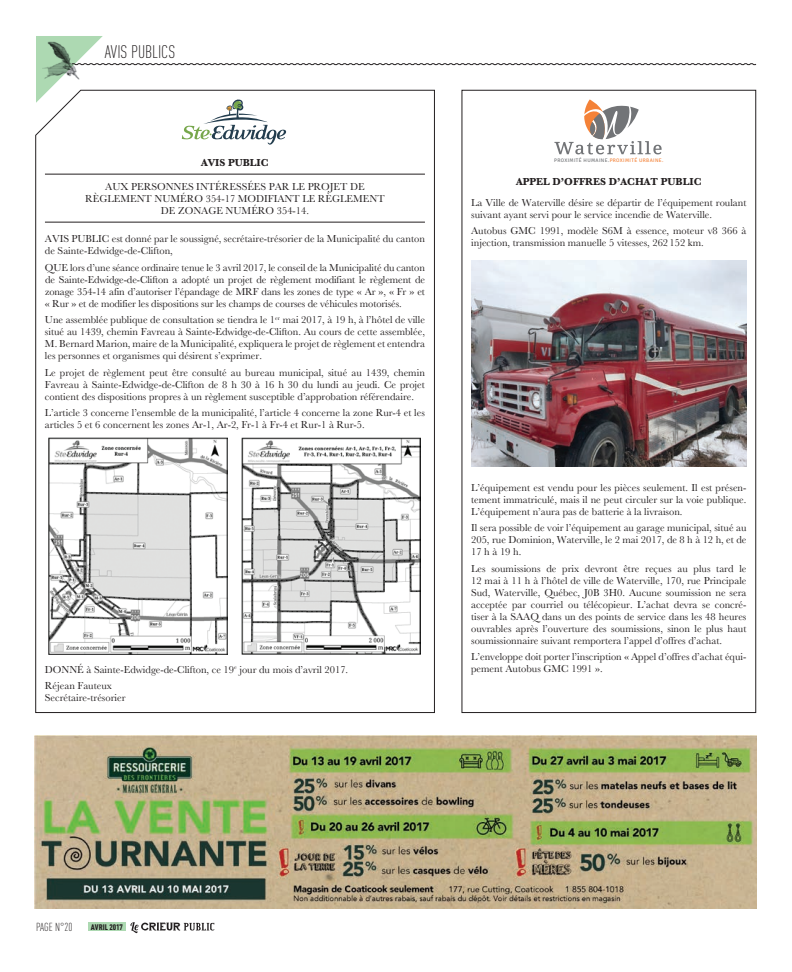
<style>
.page{position:relative;width:792px;height:972px;background:#fff}
.page>*{position:absolute;margin:0;border:0;box-sizing:border-box;transform-origin:0 0}
.t1{font:300 condensed 18px "DINOT";color:#231f20}
.t2{font:300 condensed 11.5px "DINOT";color:#231f20}
.t3{font:10.5px/12px "Baskerville";color:#231f20}
.t4{font:700 10.5px "Baskerville";color:#231f20}
.t5{font:900 condensed 8px "DINOT";color:#231f20}
.t6{font:5.1px "Signika";letter-spacing:.07em;color:#727477}
.s1{color:#f48238}
</style>
<div class="page">
<svg style="left:130px;top:922px;width:84px;height:11px"></svg>
<div style="left:88px;top:922px;width:38px;height:9px;background:#add9b2"></div>
<svg style="left:36px;top:36px;width:721px;height:118px"></svg>
<svg style="left:35px;top:90px;width:400px;height:623px"></svg>
<img style="left:48px;top:438px;width:180px;height:216px">
<img style="left:241px;top:438px;width:180px;height:216px">
<img style="left:471px;top:260px;width:275px;height:206px">
<img style="left:35px;top:735px;width:721px;height:174px">
<h1 class="t1" style="left:105px;top:41px;width:34px">AVI S PUBLIC</h1>
<h1 class="t1" style="left:168px;top:41px;width:8px">S</h1>
<p class="t4" style="left:201px;top:155px;width:69px">AVIS PUBLIC</p>
<p class="t3" style="left:85px;top:180px;width:35px;text-indent:20px">Auxpersonnesintéresséesparleprojetde règlementnuméro</p>
<p class="t3" style="left:206px;top:192px;width:37px">354-17 modifiantler</p>
<p class="t3" style="left:326px;top:192px;width:15px">èglement</p>
<p class="t3" style="left:161px;top:204px;width:8px">dezonagenuméro</p>
<p class="t3" style="left:277px;top:204px;width:34px">354-14.</p>
<p class="t3" style="left:45px;top:233px;width:381px">AVIS PUBLIC est donné par le soussigné, secrétaire-trésorier de la Municipalité du canton de Sainte-Edwidge-de-Clifton,</p>
<p class="t3" style="left:45px;top:261px;width:382px;text-align:justify">QUE lors d’une séance ordinaire tenue le 3 avril 2017, le conseil de la Municipalité du canton de Sainte-Edwidge-de-Clifton a adopté un projet de règlement modifiant le règlement de zonage 354-14 afin d’autoriser l’épandage de MRF dans les zones de type « Ar », « Fr » et « Rur » et de modifier les dispositions sur les champs de courses de véhicules motorisés.</p>
<p class="t3" style="left:45px;top:314px;width:382px;text-align:justify">Une assemblée publique de consultation se tiendra le 1<sup>er</sup> mai 2017, à 19 h, à l’hôtel de ville situé au 1439, chemin Favreau à Sainte-Edwidge-de-Clifton. Au cours de cette assemblée, M. Bernard Marion, maire de la Municipalité, expliquera le projet de règlement et entendra les personnes et organismes qui désirent s’exprimer.</p>
<p class="t3" style="left:45px;top:366px;width:382px;text-align:justify">Le projet de règlement peut être consulté au bureau municipal, situé au 1439, chemin Favreau à Sainte-Edwidge-de-Clifton de 8 h 30 à 16 h 30 du lundi au jeudi. Ce projet contient des dispositions propres à un règlement susceptible d’approbation référendaire.</p>
<p class="t3" style="left:45px;top:407px;width:382px">L’article 3 concerne l’ensemble de la municipalité, l’article 4 concerne la zone Rur-4 et les articles 5 et 6 concernent les zones Ar-1, Ar-2, Fr-1 à Fr-4 et Rur-1 à Rur-5.</p>
<p class="t3" style="left:45px;top:661px;width:305px;line-height:16.5px">DONNÉ à Sainte-Edwidge-de-Clifton, ce 19<sup>e</sup> jour du mois d’avril 2017.<br>Réjean Fauteux</p>
<p class="t3" style="left:45px;top:692px;width:82px">Secrétaire-trésorier</p>
<p class="t6" style="left:554px;top:158px;width:111px">PROXIMITÉ HUMAINE.<span class="s1">PROXIMITÉ URBAINE.</span></p>
<p class="t4" style="left:516px;top:174px;width:187px">APPEL D’OFFRES D’ACHAT PUBLIC</p>
<p class="t3" style="left:471px;top:196px;width:277px">La Ville de Waterville désire se départir de l’équipement roulant suivant ayant servi pour le service incendie de Waterville.</p>
<p class="t3" style="left:471px;top:225px;width:277px">Autobus GMC 1991, modèle S6M à essence, moteur v8 366 à injection, transmission manuelle 5 vitesses, 262 152 km.</p>
<p class="t3" style="left:471px;top:481px;width:277px;text-align:justify">L’équipement est vendu pour les pièces seulement. Il est présen&shy;tement immatriculé, mais il ne peut circuler sur la voie publique.<br>L’équipement n’aura pas de batterie à la livraison.</p>
<p class="t3" style="left:471px;top:522px;width:277px;text-align:justify">Il sera possible de voir l’équipement au garage municipal, situé au 205, rue Dominion, Waterville, le 2 mai 2017, de 8 h à 12 h, et de 17hà19h.</p>
<p class="t3" style="left:471px;top:562px;width:277px;text-align:justify">Les soumissions de prix devront être reçues au plus tard le 12 mai à 11 h à l’hôtel de ville de Waterville, 170, rue Principale Sud, Waterville, Québec, J0B 3H0. Aucune soumission ne sera acceptée par courriel ou télécopieur. L’achat devra se concré&shy;tiser à la SAAQ dans un des points de service dans les 48 heures ouvrables après l’ouverture des soumissions, sinon le plus haut soumissionnaire suivant remportera l’appel d’offres d’achat.</p>
<p class="t3" style="left:471px;top:651px;width:277px">L’enveloppe doit porter l’inscription « Appel d’offres d’achat équi&shy;pement Autobus GMC 1991 ».</p>
<p class="t2" style="left:36px;top:921px;width:5px">PAGE</p>
<p class="t2" style="left:55px;top:921px;width:19px">N°20</p>
<p class="t5" style="left:91px;top:922px;width:34px">AVRIL 2017</p>
</div>
